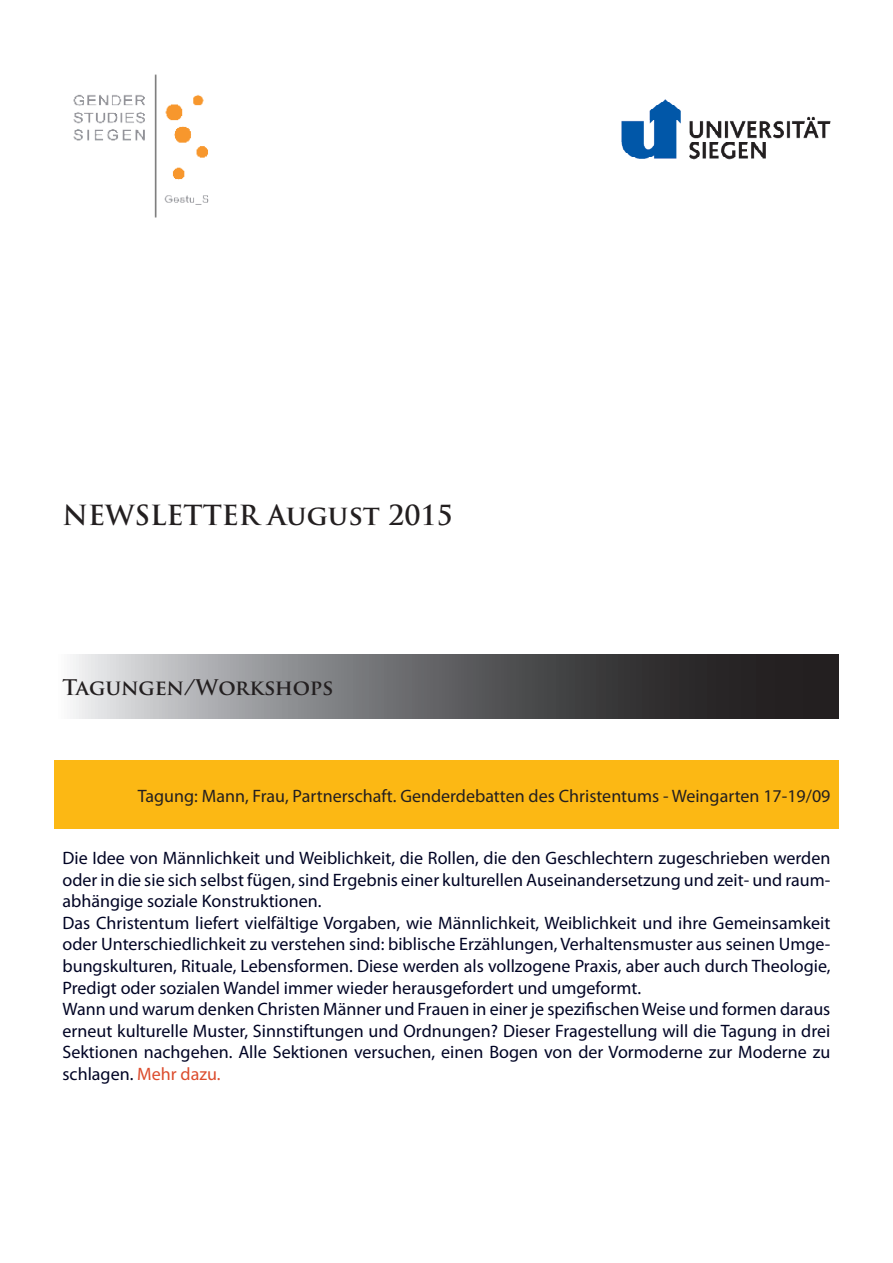
<style>
.page{position:relative;width:893px;height:1263px;background:#fff}
.page>*{position:absolute;margin:0;border:0;box-sizing:border-box;transform-origin:0 0}
.t1{font:700 27px "Trajan Pro";color:#231f20}
.t2{font:700 21px "Trajan Pro";letter-spacing:-.01em;color:#231f20}
.t3{font:18px/21.6px "Myriad Pro";color:#000424;text-align:justify}
.t4{font:18px "Myriad Pro";color:#231f20}
.s1{color:#dc4c2d}
</style>
<div class="page">
<img style="left:622px;top:99px;width:208px;height:60px">
<img style="left:73px;top:74px;width:136px;height:144px">
<svg style="left:73px;top:655px;width:766px;height:64px;background:#6a6a6c"></svg>
<div style="left:54px;top:760px;width:785px;height:69px;background:#fcb814"></div>
<p class="t1" style="left:63px;top:499px;width:392px">NEWSLETTER August 2015</p>
<p class="t2" style="left:63px;top:674px;width:273px">Tagungen/Workshops</p>
<p class="t4" style="left:138px;top:784px;width:694px">Tagung: Mann, Frau, Partnerschaft. Genderdebatten des Christentums - Weingarten 17-19/09</p>
<p class="t3" style="left:63px;top:847px;width:769px">Die Idee von Männlichkeit und Weiblichkeit, die Rollen, die den Geschlechtern zugeschrieben werden oder in die sie sich selbst fügen, sind Ergebnis einer kulturellen Auseinandersetzung und zeit- und raum&shy;abhängige soziale Konstruktionen.</p>
<p class="t3" style="left:63px;top:911px;width:769px">Das Christentum liefert vielfältige Vorgaben, wie Männlichkeit, Weiblichkeit und ihre Gemeinsamkeit oder Unterschiedlichkeit zu verstehen sind: biblische Erzählungen, Verhaltensmuster aus seinen Umge&shy;bungskulturen, Rituale, Lebensformen. Diese werden als vollzogene Praxis, aber auch durch Theologie, Predigt oder sozialen Wandel immer wieder herausgefordert und umgeformt.</p>
<p class="t3" style="left:63px;top:998px;width:769px">Wann und warum denken Christen Männer und Frauen in einer je spezifischen Weise und formen daraus erneut kulturelle Muster, Sinnstiftungen und Ordnungen? Dieser Fragestellung will die Tagung in drei Sektionen nachgehen. Alle Sektionen versuchen, einen Bogen von der Vormoderne zur Moderne zu schlagen. <span class="s1">Mehr dazu.</span></p>
</div>
